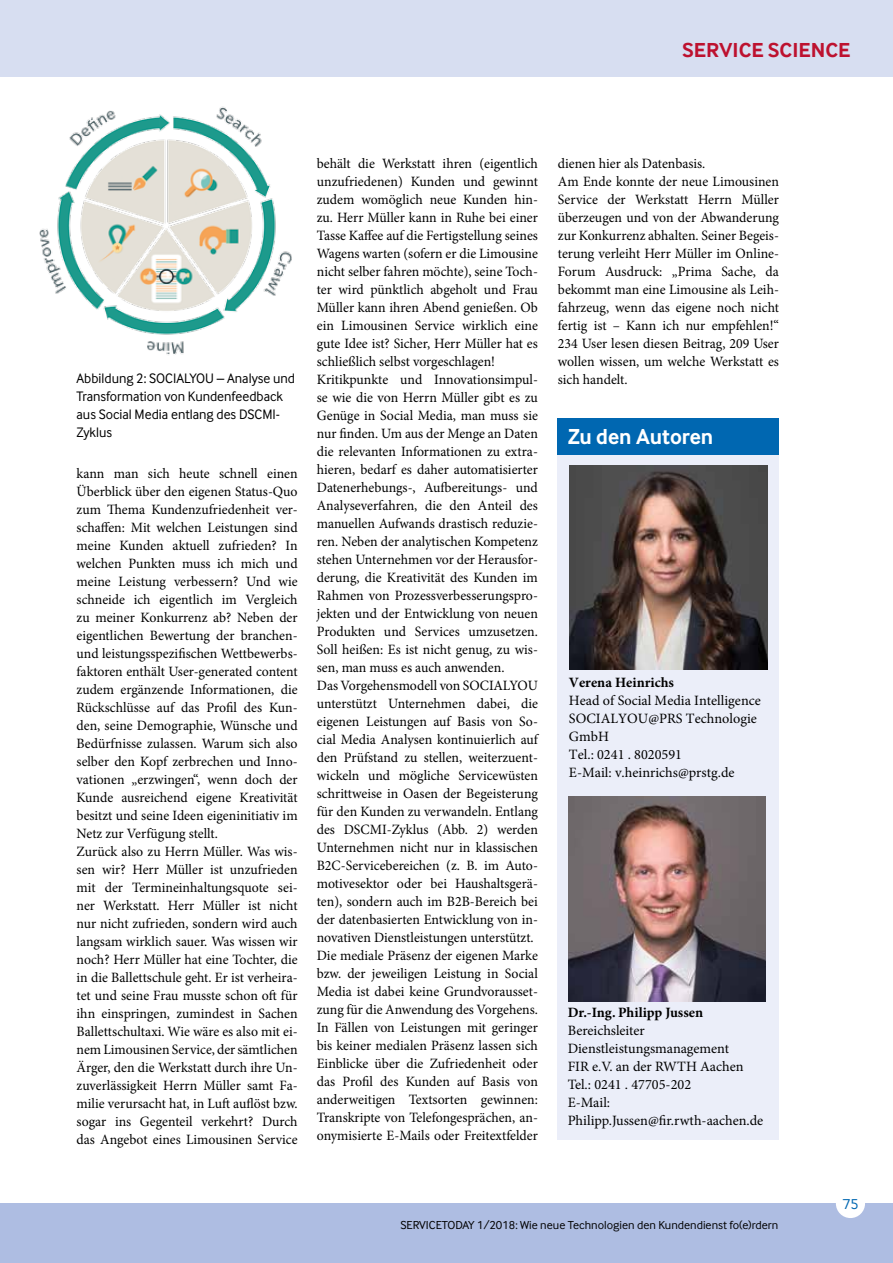
<style>
.page{position:relative;width:893px;height:1263px;background:#fff}
.page>*{position:absolute;margin:0;border:0;box-sizing:border-box;transform-origin:0 0}
.t1{font:700 22.5px "Inter Face";color:#fff;scale:.95 1}
.t2{font:700 21px "Inter Face";color:#bd112f}
.t3{font:15px "Inter Face";color:#0067b1}
.t4{font:14.25px/18px "Minion Pro";color:#000}
.t5{font:14.25px/18px "Inter Face";color:#000;scale:.96 1}
.t6{font:700 14.25px "Minion Pro";color:#000}
.t7{font:12px "Inter Face";color:#000}
</style>
<div class="page">
<div style="left:0;top:1203px;width:893px;height:60px;background:#aebde2"></div>
<div style="left:0;top:0;width:893px;height:77px;background:#d7def1"></div>
<div style="left:836px;top:1189px;width:29px;height:29px;background:#fff;border-radius:50%"></div>
<div style="left:557px;top:454px;width:221px;height:686px;background:#ebeef9"></div>
<div style="left:557px;top:419px;width:221px;height:36px;background:#0067b1"></div>
<img style="left:39px;top:106px;width:253px;height:249px">
<img style="left:569px;top:465px;width:198px;height:205px">
<img style="left:568px;top:797px;width:198px;height:205px">
<h2 class="t2" style="left:682px;top:38px;width:170px">SERVICE SCIENCE</h2>
<p class="t5" style="left:77px;top:369px;width:229px">Abbildung 2: SOCIALYOU – Analyse und<br>Transformation von Kundenfeedback aus Social Media entlang des DSCMI-<br>Zyklus</p>
<p class="t4" style="left:77px;top:465px;width:223px">kann man sich heute schnell einen Überblick über den eigenen Status-Quo zum Thema Kundenzufriedenheit ver&shy;schaffen: Mit welchen Leistungen sind meine Kunden aktuell zufrieden? In welchen Punkten muss ich mich und meine Leistung verbessern? Und wie schneide ich eigentlich im Vergleich zu meiner Konkurrenz ab? Neben der eigentlichen Bewertung der branchen&shy;und leistungsspezifischen Wettbewerbs&shy;faktoren enthält User-generated content zudem ergänzende Informationen, die Rückschlüsse auf das Profil des Kun&shy;den, seine Demographie, Wünsche und Bedürfnisse zulassen. Warum sich also selber den Kopf zerbrechen und Inno&shy;vationen „erzwingen“, wenn doch der Kunde ausreichend eigene Kreativität besitzt und seine Ideen eigeninitiativ im Netz zur Verfügung stellt.<br>Zurück also zu Herrn Müller. Was wis&shy;sen wir? Herr Müller ist unzufrieden mit der Termineinhaltungsquote sei&shy;ner Werkstatt. Herr Müller ist nicht nur nicht zufrieden, sondern wird auch langsam wirklich sauer. Was wissen wir noch? Herr Müller hat eine Tochter, die in die Ballettschule geht. Er ist verheira&shy;tet und seine Frau musste schon oft für ihn einspringen, zumindest in Sachen Ballettschultaxi. Wie wäre es also mit ei&shy;nem Limousinen Service, der sämtlichen Ärger, den die Werkstatt durch ihre Un&shy;zuverlässigkeit Herrn Müller samt Fa&shy;milie verursacht hat, in Luft auflöst bzw. sogar ins Gegenteil verkehrt? Durch das Angebot eines Limousinen Service</p>
<p class="t4" style="left:317px;top:154px;width:223px">behält die Werkstatt ihren (eigentlich unzufriedenen) Kunden und gewinnt zudem womöglich neue Kunden hin&shy;zu. Herr Müller kann in Ruhe bei einer Tasse Kaffee auf die Fertigstellung seines Wagens warten (sofern er die Limousine nicht selber fahren möchte), seine Toch&shy;ter wird pünktlich abgeholt und Frau Müller kann ihren Abend genießen. Ob ein Limousinen Service wirklich eine gute Idee ist? Sicher, Herr Müller hat es schließlich selbst vorgeschlagen!<br>Kritikpunkte und Innovationsimpul&shy;se wie die von Herrn Müller gibt es zu Genüge in Social Media, man muss sie nur finden. Um aus der Menge an Daten die relevanten Informationen zu extra&shy;hieren, bedarf es daher automatisierter Datenerhebungs-, Aufbereitungs- und Analyseverfahren, die den Anteil des manuellen Aufwands drastisch reduzie&shy;ren. Neben der analytischen Kompetenz stehen Unternehmen vor der Herausfor&shy;derung, die Kreativität des Kunden im Rahmen von Prozessverbesserungspro&shy;jekten und der Entwicklung von neuen Produkten und Services umzusetzen.<br>Soll heißen: Es ist nicht genug, zu wis&shy;sen, man muss es auch anwenden.<br>Das Vorgehensmodell von SOCIALYOU unterstützt Unternehmen dabei, die eigenen Leistungen auf Basis von So&shy;cial Media Analysen kontinuierlich auf den Prüfstand zu stellen, weiterzuent&shy;wickeln und mögliche Servicewüsten schrittweise in Oasen der Begeisterung für den Kunden zu verwandeln. Entlang des DSCMI-Zyklus (Abb. 2) werden Unternehmen nicht nur in klassischen B2C-Servicebereichen (z. B. im Auto&shy;motivesektor oder bei Haushaltsgerä&shy;ten), sondern auch im B2B-Bereich bei der datenbasierten Entwicklung von in&shy;novativen Dienstleistungen unterstützt.<br>Die mediale Präsenz der eigenen Marke bzw. der jeweiligen Leistung in Social Media ist dabei keine Grundvorausset&shy;zung für die Anwendung des Vorgehens.<br>In Fällen von Leistungen mit geringer bis keiner medialen Präsenz lassen sich Einblicke über die Zufriedenheit oder das Profil des Kunden auf Basis von anderweitigen Textsorten gewinnen:<br>Transkripte von Telefongesprächen, an&shy;onymisierte E-Mails oder Freitextfelder</p>
<p class="t4" style="left:558px;top:154px;width:223px">dienen hier als Datenbasis.<br>Am Ende konnte der neue Limousinen Service der Werkstatt Herrn Müller überzeugen und von der Abwanderung zur Konkurrenz abhalten. Seiner Begeis&shy;terung verleiht Herr Müller im Online-Forum Ausdruck: „Prima Sache, da bekommt man eine Limousine als Leih&shy;fahrzeug, wenn das eigene noch nicht fertig ist – Kann ich nur empfehlen!“ 234 User lesen diesen Beitrag, 209 User wollen wissen, um welche Werkstatt es sich handelt.</p>
<h1 class="t1" style="left:568px;top:423px;width:155px">Zu den Autoren</h1>
<p class="t6" style="left:569px;top:674px;width:107px">Verena Heinrichs</p>
<p class="t4" style="left:569px;top:691px;width:193px">Head of Social Media Intelligence<br>SOCIALYOU@PRS Technologie<br>GmbH<br>Tel.: 0241 . 8020591<br>E-Mail: v.heinrichs@prstg.de</p>
<p class="t6" style="left:568px;top:1004px;width:137px">Dr.-Ing. Philipp Jussen</p>
<p class="t4" style="left:568px;top:1022px;width:197px">Bereichsleiter<br>Dienstleistungsmanagement<br>FIR e.V. an der RWTH Aachen<br>Tel.: 0241 . 47705-202<br>E-Mail:<br>Philipp.Jussen@fir.rwth-aachen.de</p>
<p class="t7" style="left:400px;top:1218px;width:379px">SERVICETODAY 1/2018: Wie neue Technologien den Kundendienst fo(e)rdern</p>
<p class="t3" style="left:842px;top:1195px;width:18px">75</p>
</div>
